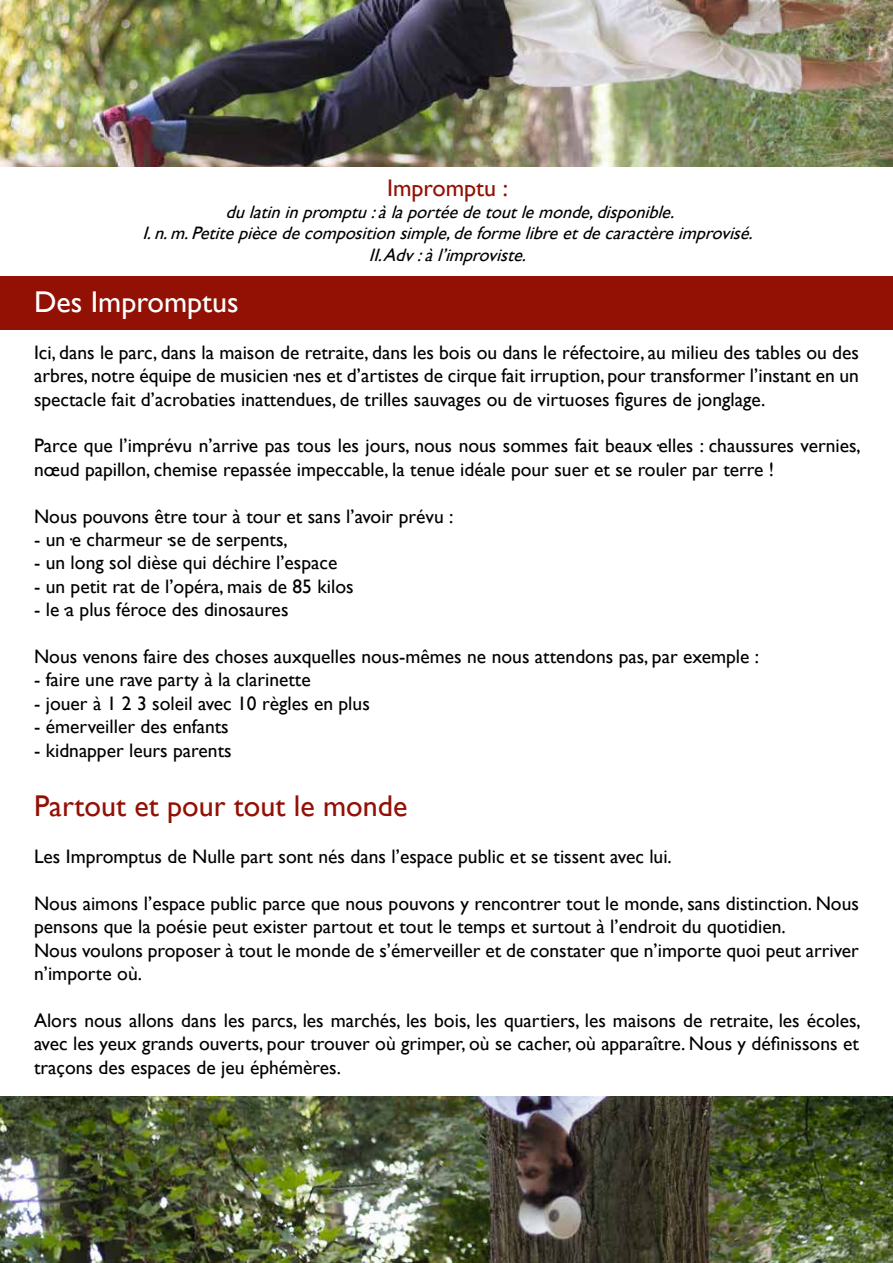
<style>
.page{position:relative;width:893px;height:1263px;background:#fff}
.page>*{position:absolute;margin:0;border:0;box-sizing:border-box;transform-origin:0 0}
.t1{font:30px "Gill Sans";color:#931004}
.t2{font:30px "Gill Sans";color:#fff}
.t3{font:24px "Gill Sans";color:#931004}
.t4{font:19.5px/23.4px "Gill Sans";color:#000;text-align:justify}
.t5{font:italic 18px/21.6px "Gill Sans";color:#000;text-align:center}
</style>
<div class="page">
<div style="left:0;top:276px;width:893px;height:54px;background:#931004"></div>
<img style="left:0;top:0;width:893px;height:167px">
<img style="left:0;top:1096px;width:893px;height:167px">
<p class="t3" style="left:387px;top:174px;width:123px">Impromptu :</p>
<p class="t5" style="left:142px;top:201px;width:618px">dulatininpromptu:àlaportéedetoutlemonde,disponible.<br>I.n.m.Petitepiècedecompositionsimple,deformelibreetdecaractèreimprovisé.<br>II.Adv:àl’improviste.</p>
<h1 class="t2" style="left:34px;top:284px;width:206px">Des Impromptus</h1>
<p class="t4" style="left:34px;top:340px;width:826px">Ici, dans le parc, dans la maison de retraite, dans les bois ou dans le réfectoire, au milieu des tables ou des arbres, notre équipe de musicien·nes et d’artistes de cirque fait irruption, pour transformer l’instant en un spectacle fait d’acrobaties inattendues, de trilles sauvages ou de virtuoses figures de jonglage.</p>
<p class="t4" style="left:34px;top:434px;width:828px">Parce que l’imprévu n’arrive pas tous les jours, nous nous sommes fait beaux·elles : chaussures vernies, nœud papillon, chemise repassée impeccable, la tenue idéale pour suer et se rouler par terre !</p>
<p class="t4" style="left:34px;top:504px;width:421px">Nous pouvons être tour à tour et sans l’avoir prévu :</p>
<p class="t4" style="left:34px;top:528px;width:255px">- un·e charmeur·se de serpents,</p>
<p class="t4" style="left:34px;top:551px;width:305px">- un long sol dièse qui déchire l’espace</p>
<p class="t4" style="left:34px;top:574px;width:321px">- un petit rat de l’opéra, mais de 85 kilos</p>
<p class="t4" style="left:34px;top:598px;width:256px">- le·a plus féroce des dinosaures</p>
<p class="t4" style="left:34px;top:645px;width:727px">Nous venons faire des choses auxquelles nous-mêmes ne nous attendons pas, par exemple :</p>
<p class="t4" style="left:34px;top:668px;width:278px">- faire une rave party à la clarinette</p>
<p class="t4" style="left:34px;top:691px;width:337px">- jouer à 1 2 3 soleil avec 10 règles en plus</p>
<p class="t4" style="left:34px;top:715px;width:196px">- émerveiller des enfants</p>
<p class="t4" style="left:34px;top:738px;width:199px">- kidnapper leurs parents</p>
<h1 class="t1" style="left:34px;top:788px;width:375px">Partout et pour tout le monde</h1>
<p class="t4" style="left:34px;top:844px;width:639px">Les Impromptus de Nulle part sont nés dans l’espace public et se tissent avec lui.</p>
<p class="t4" style="left:34px;top:891px;width:826px;text-align:left">Nous aimons l’espace public parce que nous pouvons y rencontrer tout le monde, sans distinction. Nous pensons que la poésie peut exister partout et tout le temps et surtout à l’endroit du quotidien.<br>Nous voulons proposer à tout le monde de s’émerveiller et de constater que n’importe quoi peut arriver n’importe où.</p>
<p class="t4" style="left:34px;top:1008px;width:828px">Alors nous allons dans les parcs, les marchés, les bois, les quartiers, les maisons de retraite, les écoles, avec les yeux grands ouverts, pour trouver où grimper, où se cacher, où apparaître. Nous y définissons et traçons des espaces de jeu éphémères.</p>
</div>
